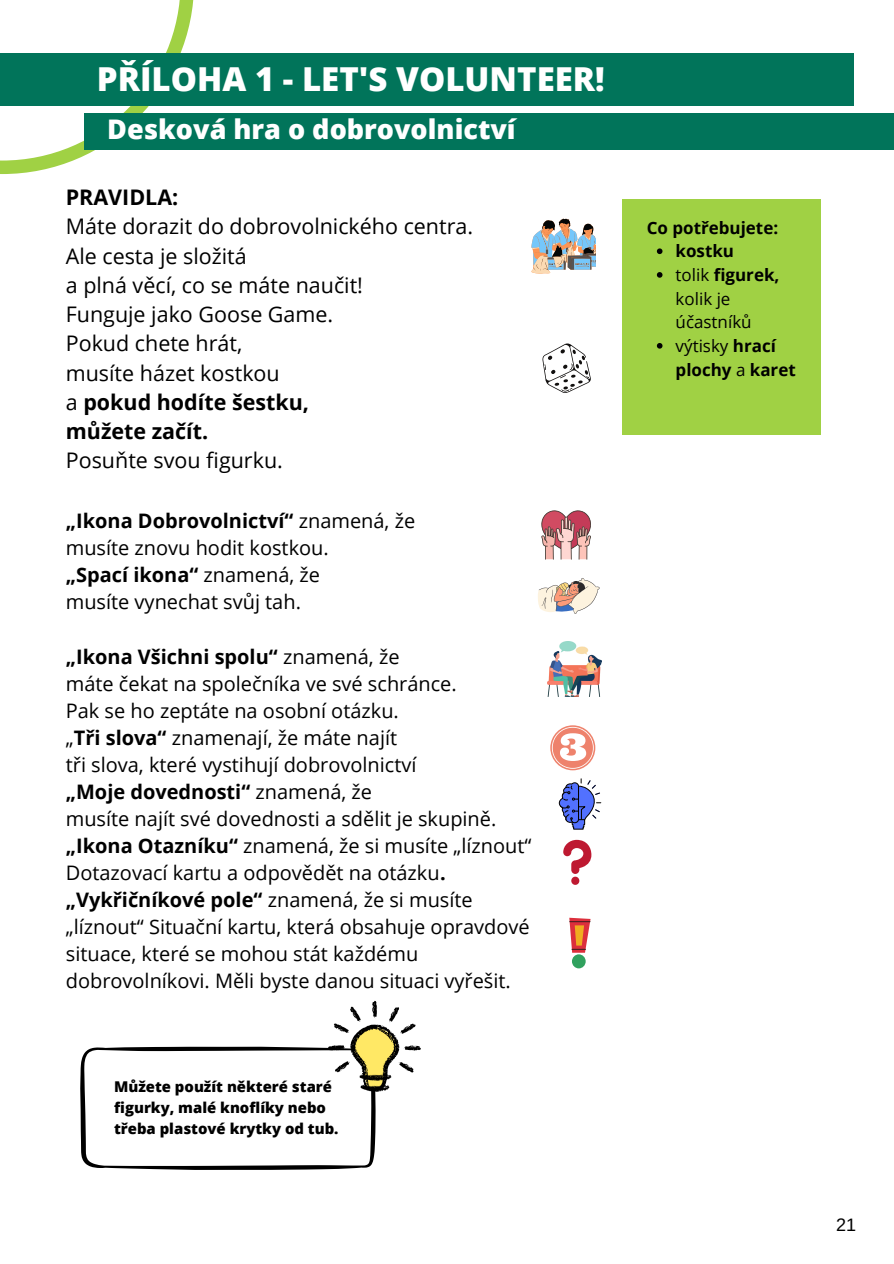
<style>
.page{position:relative;width:894px;height:1264px;background:#fff}
.page>*{position:absolute;margin:0;border:0;box-sizing:border-box;transform-origin:0 0}
.t1{font:800 33px "Open Sans";color:#fff}
.t2{font:800 27px "Open Sans";color:#fff}
.t3{font:21.45px/29.2px "Open Sans";color:#000}
.t4{font:19.95px/27px "Open Sans";color:#000}
.t5{font:18px "Arimo";color:#000}
.t6{font:700 16.95px/23.7px "Open Sans";color:#000}
.t7{font:16.95px/23.7px "Open Sans";color:#000}
.t8{font:800 14.85px/20.7px "Open Sans";color:#000}
.s1{font-weight:700}
.s2{font-weight:400}
</style>
<div class="page">
<svg style="left:541px;top:510px;width:50px;height:49px"></svg>
<svg style="left:531px;top:219px;width:64px;height:55px"></svg>
<svg style="left:538px;top:578px;width:61px;height:36px"></svg>
<img style="left:547px;top:641px;width:54px;height:55px">
<svg style="left:550px;top:725px;width:45px;height:45px"></svg>
<svg style="left:558px;top:778px;width:42px;height:52px"></svg>
<svg style="left:563px;top:839px;width:28px;height:45px"></svg>
<div style="left:571px;top:954px;width:14px;height:14px;background:#30a15e;border-radius:50%"></div>
<svg style="left:569px;top:917px;width:21px;height:35px"></svg>
<svg style="left:80px;top:1000px;width:340px;height:170px"></svg>
<svg style="left:542px;top:343px;width:48px;height:50px"></svg>
<svg style="left:0;top:0;width:194px;height:174px"></svg>
<div style="left:0;top:53px;width:853px;height:52px;background:#01745a"></div>
<div style="left:84px;top:113px;width:809px;height:36px;background:#01745a"></div>
<div style="left:622px;top:199px;width:198px;height:236px;background:#a0d144"></div>
<svg style="left:656px;top:248px;width:6px;height:6px"></svg>
<svg style="left:656px;top:272px;width:6px;height:6px"></svg>
<svg style="left:656px;top:343px;width:6px;height:5px"></svg>
<p class="t1" style="left:97px;top:56px;width:509px">PŘÍLOHA 1 - LET'S VOLUNTEER!</p>
<p class="t2" style="left:107px;top:110px;width:410px">Desková hra o dobrovolnictví</p>
<h1 class="t3" style="left:66px;top:182px;width:409px"><span class="s1">PRAVIDLA:<br></span>Máte dorazit do dobrovolnického centra.<br>Ale cesta je složitá<br>a plná věcí, co se máte naučit!<br>Funguje jako Goose Game.<br>Pokud chete hrát,<br>musíte házet kostkou<br>a <span class="s1">pokud hodíte šestku,<br>můžete začít.<br></span>Posuňte svou figurku.</h1>
<h3 class="t4" style="left:66px;top:507px;width:351px"><span class="s1">„Ikona Dobrovolnictví“</span> znamená, že musíte znovu hodit kostkou.<br><span class="s1">„Spací ikona“</span> znamená, že<br>musíte vynechat svůj tah.</h3>
<p class="t4" style="left:66px;top:642px;width:467px"><span class="s1">„Ikona Všichni spolu“</span> znamená, že<br>máte čekat na společníka ve své schránce.<br>Pak se ho zeptáte na osobní otázku.<br>„<span class="s1">Tři slova“</span> znamenají, že máte najít<br>tři slova, které vystihují dobrovolnictví<br><span class="s1">„Moje dovednosti“</span> znamená, že<br>musíte najít své dovednosti a sdělit je skupině. <span class="s1">„Ikona Otazníku“</span> znamená, že si musíte „líznout“ Dotazovací kartu a odpovědět na otázku<span class="s1">. „Vykřičníkové pole“</span> znamená, že si musíte „líznout“ Situační kartu, která obsahuje opravdové situace, které se mohou stát každému dobrovolníkovi. Měli byste danou situaci vyřešit.</p>
<p class="t8" style="left:114px;top:1076px;width:226px">Můžete použít některé staré figurky, malé knoflíky nebo třeba plastové krytky od tub.</p>
<p class="t6" style="left:646px;top:215px;width:133px">Co potřebujete:</p>
<p class="t6" style="left:675px;top:239px;width:60px">kostku</p>
<h3 class="t7" style="left:675px;top:263px;width:105px">tolik <span class="s1">figurek, </span>kolik je účastníků</h3>
<h3 class="t6" style="left:675px;top:333px;width:122px"><span class="s2">výtisky</span> hrací plochy <span class="s2">a</span> karet</h3>
<p class="t5" style="left:835px;top:1214px;width:22px">21</p>
</div>
